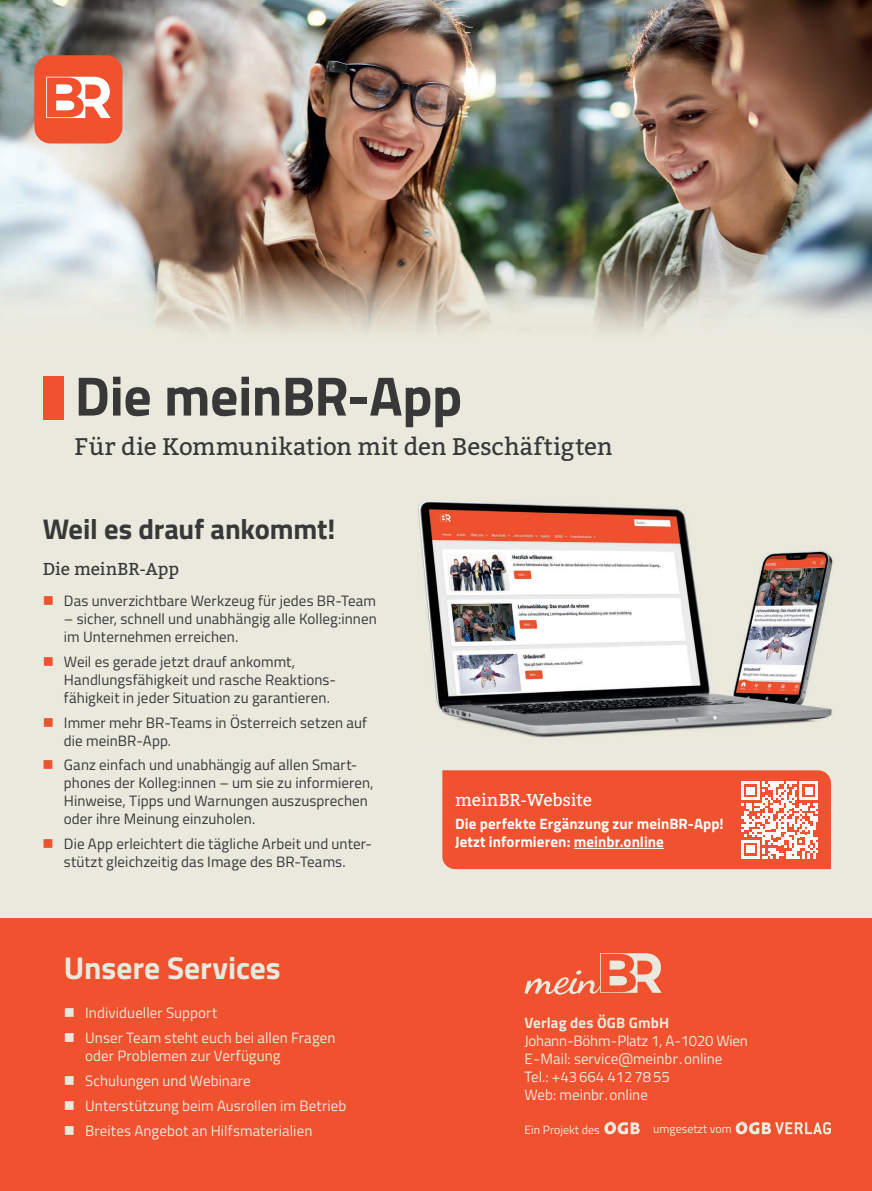
<style>
.page{position:relative;width:872px;height:1191px;background:#fff}
.page>*{position:absolute;margin:0;border:0;box-sizing:border-box;transform-origin:0 0}
.t1{font:700 55.5px "Titillium Web";letter-spacing:-.01em;color:#383839}
.t2{font:700 31.5px "Titillium Web";letter-spacing:-.005em;color:#e9e9dd}
.t3{font:700 28.5px "Titillium Web";letter-spacing:-.005em;color:#383839}
.t4{font:24px "Bitter";color:#383839}
.t5{font:17.25px "Bitter";letter-spacing:-.015em;color:#fff}
.t6{font:17.25px "Bitter";letter-spacing:-.005em;color:#383839}
.t7{font:15px/18px "Titillium Web";letter-spacing:.005em;color:#383839}
.t8{font:15px/24.8px "Titillium Web";letter-spacing:.005em;color:#e9e9dd}
.t9{font:700 15px/18px "Titillium Web";letter-spacing:.005em;color:#fff}
.t10{font:700 15px "Titillium Web";letter-spacing:.01em;color:#e9e9dd}
.t11{font:12px "Titillium Web";color:#e9e9dd}
</style>
<div class="page">
<div style="left:0;top:8px;width:872px;height:983px;background:#e9e9dd"></div>
<img style="left:0;top:0;width:872px;height:332px">
<div style="left:34px;top:55px;width:88px;height:88px;background:#f0522e;border-radius:16px"></div>
<svg style="left:46px;top:77px;width:65px;height:41px"></svg>
<img style="left:418px;top:501px;width:415px;height:237px">
<div style="left:0;top:918px;width:872px;height:273px;background:#f0512e"></div>
<svg style="left:735px;top:1121px;width:96px;height:13px"></svg>
<svg style="left:604px;top:1121px;width:35px;height:13px"></svg>
<svg style="left:524px;top:953px;width:137px;height:41px"></svg>
<div style="left:43px;top:376px;width:21px;height:43px;background:#f0512e"></div>
<svg style="left:442px;top:770px;width:389px;height:99px"></svg>
<h1 class="t1" style="left:75px;top:354px;width:389px">Die meinBR-App</h1>
<h3 class="t4" style="left:75px;top:431px;width:540px">Für die Kommunikation mit den Beschäftigten</h3>
<h3 class="t3" style="left:43px;top:507px;width:294px">Weil es drauf ankommt!</h3>
<p class="t6" style="left:43px;top:558px;width:138px">Die meinBR-App</p>
<p class="t7" style="left:64px;top:591px;width:313px">Das unverzichtbare Werkzeug für jedes BR-Team</p>
<p class="t7" style="left:64px;top:609px;width:314px">– sicher, schnell und unabhängig alle Kolleg:innen im Unternehmen erreichen.</p>
<p class="t7" style="left:64px;top:651px;width:273px">Weil es gerade jetzt drauf ankommt,<br>Handlungsfähigkeit und rasche Reaktions&shy;fähigkeit in jeder Situation zu garantieren.</p>
<p class="t7" style="left:64px;top:712px;width:305px">Immer mehr BR-Teams in Österreich setzen auf die meinBR-App.</p>
<p class="t7" style="left:64px;top:755px;width:311px">Ganz einfach und unabhängig auf allen Smart&shy;phones der Kolleg:innen – um sie zu informieren, Hinweise, Tipps und Warnungen auszusprechen oder ihre Meinung einzuholen.</p>
<p class="t7" style="left:64px;top:834px;width:309px">Die App erleichtert die tägliche Arbeit und unter&shy;stützt gleichzeitig das Image des BR-Teams.</p>
<h2 class="t2" style="left:64px;top:944px;width:218px">Unsere Services</h2>
<p class="t8" style="left:85px;top:1000px;width:252px">Individueller Support<br>Unser Team steht euch bei allen Fragen</p>
<p class="t8" style="left:85px;top:1043px;width:263px">oder Problemen zur Verfügung Schulungen und Webinare Unterstützung beim Ausrollen im Betrieb Breites Angebot an Hilfsmaterialien</p>
<p class="t5" style="left:455px;top:788px;width:138px">meinBR-Website</p>
<p class="t9" style="left:455px;top:814px;width:270px">Die perfekte Ergänzung zur meinBR-App!<br>Jetzt informieren: meinbr.online</p>
<p class="t10" style="left:524px;top:1010px;width:146px">Verlag des ÖGB GmbH</p>
<p class="t8" style="left:524px;top:1030px;width:225px;line-height:18px">Johann-Böhm-Platz 1, A-1020 Wien<br>E-Mail: service@meinbr.online<br>Tel.: +43664 4127855<br>Web: meinbr.online</p>
<p class="t11" style="left:524px;top:1121px;width:77px">Ein Projekt des</p>
<p class="t11" style="left:653px;top:1120px;width:80px">umgesetzt vom</p>
</div>
